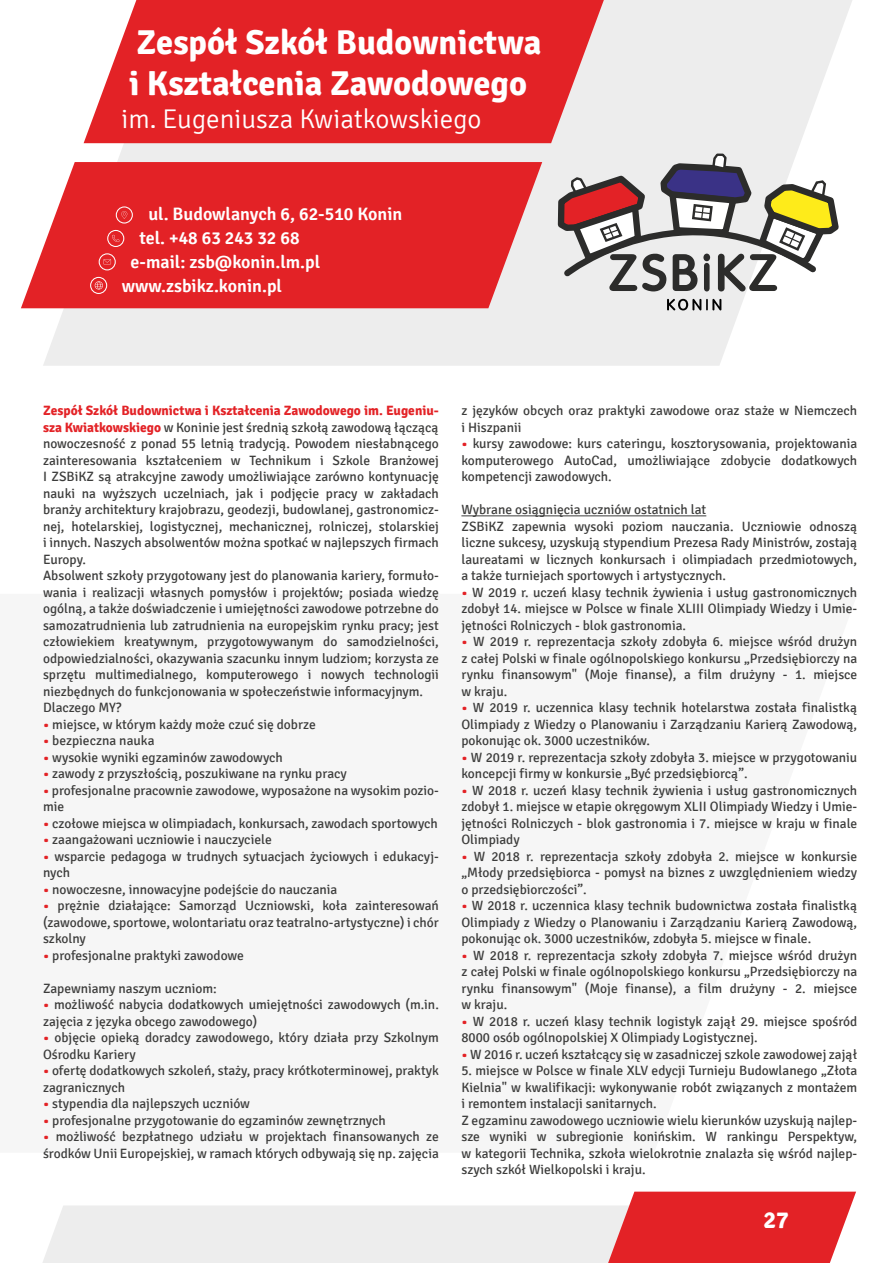
<style>
.page{position:relative;width:893px;height:1263px;background:#fff}
.page>*{position:absolute;margin:0;border:0;box-sizing:border-box;transform-origin:0 0}
.t1{font:700 34.5px/41.4px "Signika";color:#fff}
.t2{font:300 27px "Signika";color:#fff}
.t3{font:700 24px "Signika";color:#fff}
.t4{font:600 18px "Signika";color:#fff}
.t5{font:13.5px/16.5px "Signika";color:#3c3c3b}
.s1{font-weight:700;color:#e32226}
</style>
<div class="page">
<svg style="left:43px;top:0;width:809px;height:366px;fill:#ededed"></svg>
<svg style="left:84px;top:0;width:520px;height:143px;fill:#e32226"></svg>
<hr style="left:461px;top:515px;width:245px;height:1px;background:#3c3c3b">
<svg style="left:21px;top:162px;width:521px;height:146px;fill:#e32226"></svg>
<svg style="left:116px;top:206px;width:17px;height:18px"></svg>
<svg style="left:107px;top:230px;width:17px;height:17px"></svg>
<svg style="left:99px;top:253px;width:17px;height:17px"></svg>
<svg style="left:90px;top:277px;width:17px;height:17px"></svg>
<svg style="left:555px;top:152px;width:287px;height:139px"></svg>
<svg style="left:667px;top:299px;width:54px;height:11px"></svg>
<svg style="left:43px;top:1191px;width:813px;height:72px"></svg>
<p class="t1" style="left:129px;top:22px;width:414px">Zespół Szkół Budownictwa i Kształcenia Zawodowego</p>
<p class="t2" style="left:121px;top:104px;width:362px">im. Eugeniusza Kwiatkowskiego</p>
<p class="t4" style="left:148px;top:204px;width:255px">ul. Budowlanych 6, 62-510 Konin</p>
<p class="t4" style="left:139px;top:228px;width:162px">tel. +48 63 243 32 68</p>
<p class="t4" style="left:131px;top:252px;width:191px">e-mail: zsb@konin.lm.pl</p>
<p class="t4" style="left:122px;top:276px;width:162px">www.zsbikz.konin.pl</p>
<p class="t5" style="left:43px;top:403px;width:397px"><span class="s1">Zespół Szkół Budownictwa i Kształcenia Zawodowego im. Eugeniu&shy;sza Kwiatkowskiego</span> w Koninie jest średnią szkołą zawodową łączącą nowoczesność z ponad 55 letnią tradycją. Powodem niesłabnącego zainteresowania kształceniem w Technikum i Szkole Branżowej I ZSBiKZ są atrakcyjne zawody umożliwiające zarówno kontynuację nauki na wyższych uczelniach, jak i podjęcie pracy w zakładach branży architektury krajobrazu, geodezji, budowlanej, gastronomicz&shy;nej, hotelarskiej, logistycznej, mechanicznej, rolniczej, stolarskiej i innych. Naszych absolwentów można spotkać w najlepszych firmach Europy.<br>Absolwent szkoły przygotowany jest do planowania kariery, formuło&shy;wania i realizacji własnych pomysłów i projektów; posiada wiedzę ogólną, a także doświadczenie i umiejętności zawodowe potrzebne do samozatrudnienia lub zatrudnienia na europejskim rynku pracy; jest człowiekiem kreatywnym, przygotowywanym do samodzielności, odpowiedzialności, okazywania szacunku innym ludziom; korzysta ze sprzętu multimedialnego, komputerowego i nowych technologii niezbędnych do funkcjonowania w społeczeństwie informacyjnym.<br>Dlaczego MY?</p>
<p class="t5" style="left:43px;top:716px;width:274px"><span class="s1">•</span> miejsce, w którym każdy może czuć się dobrze</p>
<p class="t5" style="left:43px;top:733px;width:113px"><span class="s1">•</span> bezpieczna nauka</p>
<p class="t5" style="left:43px;top:749px;width:241px"><span class="s1">•</span> wysokie wyniki egzaminów zawodowych</p>
<p class="t5" style="left:43px;top:766px;width:305px"><span class="s1">•</span> zawody z przyszłością, poszukiwane na rynku pracy</p>
<p class="t5" style="left:43px;top:782px;width:397px"><span class="s1">•</span> profesjonalne pracownie zawodowe, wyposażone na wysokim pozio&shy;mie</p>
<p class="t5" style="left:43px;top:815px;width:396px"><span class="s1">•</span> czołowe miejsca w olimpiadach, konkursach, zawodach sportowych</p>
<p class="t5" style="left:43px;top:831px;width:230px"><span class="s1">•</span> zaangażowani uczniowie i nauczyciele</p>
<p class="t5" style="left:43px;top:848px;width:397px"><span class="s1">•</span> wsparcie pedagoga w trudnych sytuacjach życiowych i edukacyj&shy;nych</p>
<p class="t5" style="left:43px;top:881px;width:296px"><span class="s1">•</span> nowoczesne, innowacyjne podejście do nauczania</p>
<p class="t5" style="left:43px;top:897px;width:397px;text-align:justify"><span class="s1">•</span> prężnie działające: Samorząd Uczniowski, koła zainteresowań (zawodowe, sportowe, wolontariatu oraz teatralno-artystyczne) i chór szkolny</p>
<p class="t5" style="left:43px;top:947px;width:202px"><span class="s1">•</span> profesjonalne praktyki zawodowe</p>
<p class="t5" style="left:43px;top:980px;width:175px">Zapewniamy naszym uczniom:</p>
<p class="t5" style="left:43px;top:996px;width:397px"><span class="s1">•</span> możliwość nabycia dodatkowych umiejętności zawodowych (m.in. zajęcia z języka obcego zawodowego)</p>
<p class="t5" style="left:43px;top:1029px;width:397px"><span class="s1">•</span> objęcie opieką doradcy zawodowego, który działa przy Szkolnym<br>Ośrodku Kariery</p>
<p class="t5" style="left:43px;top:1062px;width:397px"><span class="s1">•</span> ofertę dodatkowych szkoleń, staży, pracy krótkoterminowej, praktyk zagranicznych</p>
<p class="t5" style="left:43px;top:1095px;width:208px"><span class="s1">•</span> stypendia dla najlepszych uczniów</p>
<p class="t5" style="left:43px;top:1112px;width:344px"><span class="s1">•</span> profesjonalne przygotowanie do egzaminów zewnętrznych</p>
<p class="t5" style="left:43px;top:1128px;width:397px"><span class="s1">•</span> możliwość bezpłatnego udziału w projektach finansowanych ze środków Unii Europejskiej, w ramach których odbywają się np. zajęcia</p>
<p class="t5" style="left:461px;top:402px;width:397px">z języków obcych oraz praktyki zawodowe oraz staże w Niemczech i Hiszpanii</p>
<p class="t5" style="left:461px;top:435px;width:397px;text-align:justify"><span class="s1">•</span> kursy zawodowe: kurs cateringu, kosztorysowania, projektowania komputerowego AutoCad, umożliwiające zdobycie dodatkowych kompetencji zawodowych.</p>
<p class="t5" style="left:461px;top:501px;width:397px">Wybrane osiągnięcia uczniów ostatnich lat<br>ZSBiKZ zapewnia wysoki poziom nauczania. Uczniowie odnoszą liczne sukcesy, uzyskują stypendium Prezesa Rady Ministrów, zostają laureatami w licznych konkursach i olimpiadach przedmiotowych, a także turniejach sportowych i artystycznych.</p>
<p class="t5" style="left:461px;top:584px;width:397px;text-align:justify"><span class="s1">•</span> W 2019 r. uczeń klasy technik żywienia i usług gastronomicznych zdobył 14. miejsce w Polsce w finale XLIII Olimpiady Wiedzy i Umie&shy;jętności Rolniczych - blok gastronomia.</p>
<p class="t5" style="left:461px;top:634px;width:397px;text-align:justify"><span class="s1">•</span> W 2019 r. reprezentacja szkoły zdobyła 6. miejsce wśród drużyn z całej Polski w finale ogólnopolskiego konkursu „Przedsiębiorczy na rynku finansowym" (Moje finanse), a film drużyny - 1. miejsce w kraju.</p>
<p class="t5" style="left:461px;top:700px;width:397px;text-align:justify"><span class="s1">•</span> W 2019 r. uczennica klasy technik hotelarstwa została finalistką Olimpiady z Wiedzy o Planowaniu i Zarządzaniu Karierą Zawodową, pokonując ok. 3000 uczestników.</p>
<p class="t5" style="left:461px;top:749px;width:397px"><span class="s1">•</span> W 2019 r. reprezentacja szkoły zdobyła 3. miejsce w przygotowaniu koncepcji firmy w konkursie „Być przedsiębiorcą”.</p>
<p class="t5" style="left:461px;top:782px;width:397px;text-align:justify"><span class="s1">•</span> W 2018 r. uczeń klasy technik żywienia i usług gastronomicznych zdobył 1. miejsce w etapie okręgowym XLII Olimpiady Wiedzy i Umie&shy;jętności Rolniczych - blok gastronomia i 7. miejsce w kraju w finale Olimpiady</p>
<p class="t5" style="left:461px;top:848px;width:397px;text-align:justify"><span class="s1">•</span> W 2018 r. reprezentacja szkoły zdobyła 2. miejsce w konkursie „Młody przedsiębiorca - pomysł na biznes z uwzględnieniem wiedzy o przedsiębiorczości”.</p>
<p class="t5" style="left:461px;top:897px;width:397px;text-align:justify"><span class="s1">•</span> W 2018 r. uczennica klasy technik budownictwa została finalistką Olimpiady z Wiedzy o Planowaniu i Zarządzaniu Karierą Zawodową, pokonując ok. 3000 uczestników, zdobyła 5. miejsce w finale.</p>
<p class="t5" style="left:461px;top:947px;width:397px;text-align:justify"><span class="s1">•</span> W 2018 r. reprezentacja szkoły zdobyła 7. miejsce wśród drużyn z całej Polski w finale ogólnopolskiego konkursu „Przedsiębiorczy na rynku finansowym" (Moje finanse), a film drużyny - 2. miejsce w kraju.</p>
<p class="t5" style="left:461px;top:1013px;width:397px"><span class="s1">•</span> W 2018 r. uczeń klasy technik logistyk zajął 29. miejsce spośród<br>8000 osób ogólnopolskiej X Olimpiady Logistycznej.</p>
<p class="t5" style="left:461px;top:1046px;width:397px"><span class="s1">•</span> W 2016 r. uczeń kształcący się w zasadniczej szkole zawodowej zajął</p>
<p class="t5" style="left:461px;top:1062px;width:397px">5. miejsce w Polsce w finale XLV edycji Turnieju Budowlanego „Złota Kielnia" w kwalifikacji: wykonywanie robót związanych z montażem i remontem instalacji sanitarnych.<br>Z egzaminu zawodowego uczniowie wielu kierunków uzyskują najlep&shy;sze wyniki w subregionie konińskim. W rankingu Perspektyw, w kategorii Technika, szkoła wielokrotnie znalazła się wśród najlep&shy;szych szkół Wielkopolski i kraju.</p>
<p class="t3" style="left:763px;top:1206px;width:27px">27</p>
</div>
